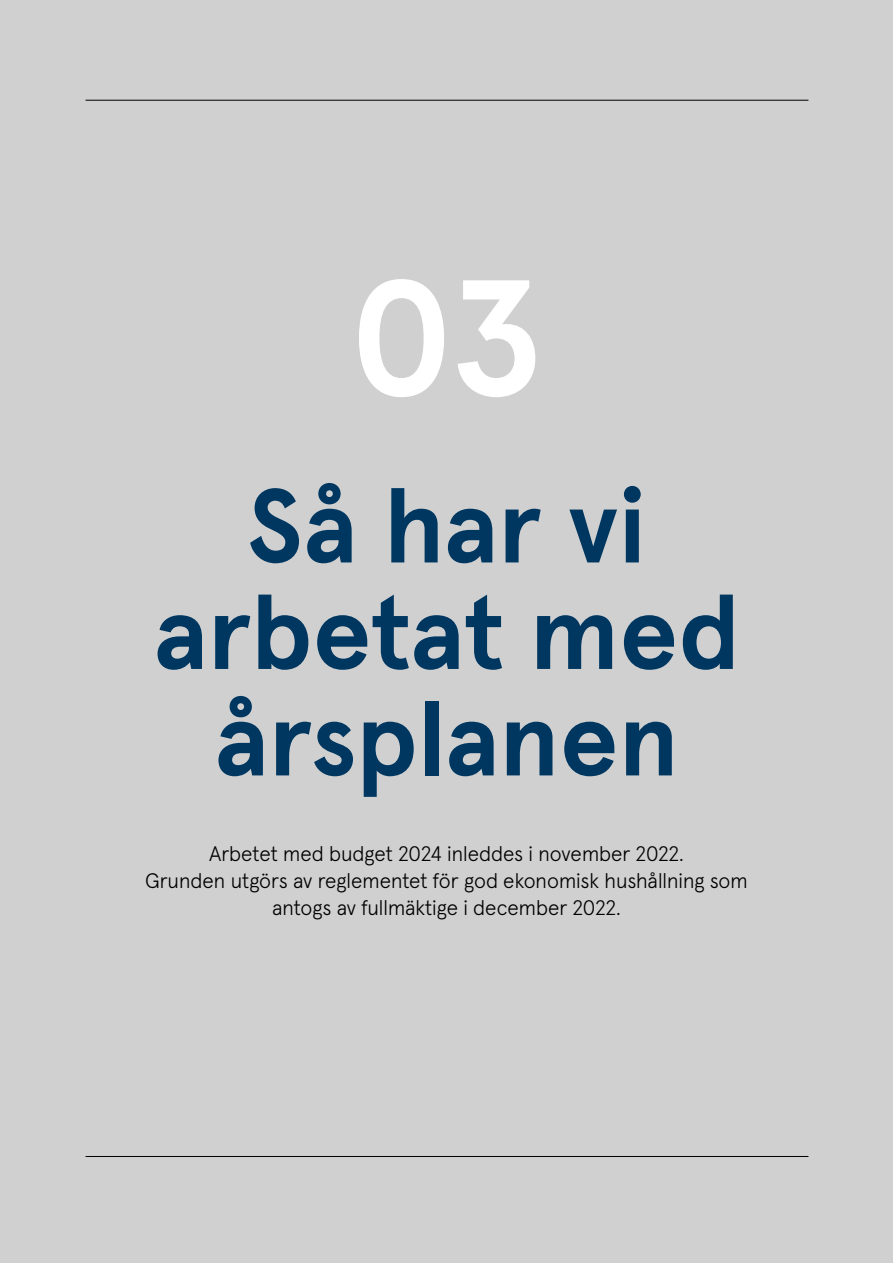
<style>
.page{position:relative;width:893px;height:1263px;background:#d0d0d0}
.page>*{position:absolute;margin:0;border:0;box-sizing:border-box;transform-origin:0 0}
.t1{font:700 165px "Apercu";color:#fff}
.t2{font:700 105px/106.5px "Apercu";color:#003761;text-align:center}
.t3{font:300 21px/27px "Apercu";color:#000;text-align:center}
</style>
<div class="page">
<hr style="left:86px;top:100px;width:722px;height:1px;background:#000">
<hr style="left:86px;top:1156px;width:722px;height:1px;background:#000">
<h1 class="t1" style="left:351px;top:210px;width:193px">03</h1>
<h2 class="t2" style="left:153px;top:464px;width:589px">Så har vi arbetat med årsplanen</h2>
<p class="t3" style="left:145px;top:838px;width:604px">Arbetet med budget 2024 inleddes i november 2022.<br>Grunden utgörs av reglementet för god ekonomisk hushållning som antogs av fullmäktige i december 2022.</p>
</div>
